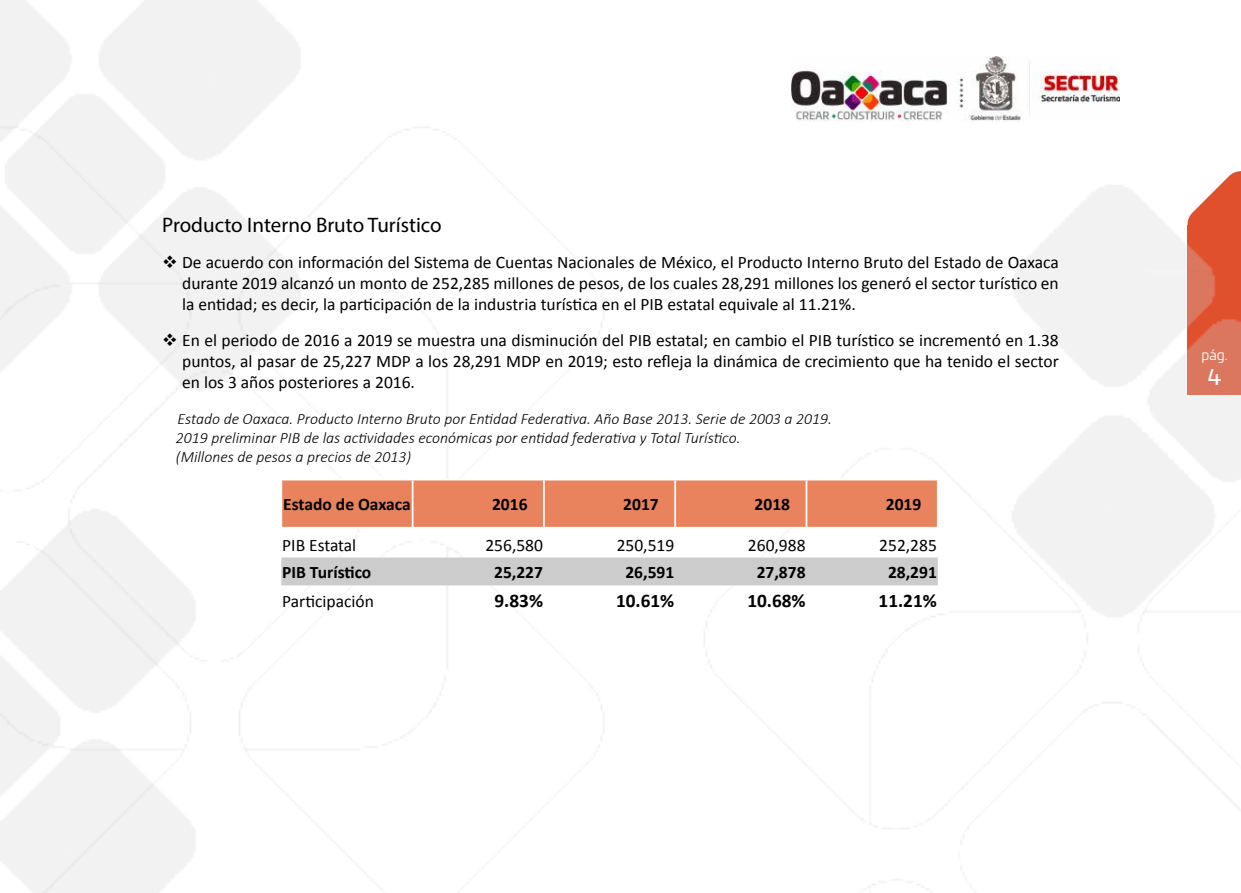
<style>
.page{position:relative;width:1241px;height:893px;background:#fff}
.page>*{position:absolute;margin:0;border:0;box-sizing:border-box;transform-origin:0 0}
.t1{font:21px "Myriad Pro";color:#000}
.t2{font:21px "Univia Pro";color:#fff}
.t3{font:700 19.25px "Calibri";color:#000}
.t4{font:17.5px/21px "Calibri";color:#000;text-align:justify}
.t5{font:700 17.5px "Calibri";color:#000}
.t6{font:italic 300 15.75px/18.9px "Calibri";color:#000}
.t7{font:14px "Univia Pro";color:#fff}
</style>
<div class="page">
<img style="left:0;top:0;width:1239px;height:893px">
<img style="left:791px;top:57px;width:328px;height:64px">
<div style="left:282px;top:480px;width:654px;height:47px;background:#e8835e"></div>
<div style="left:281px;top:557px;width:656px;height:28px;background:#ccc"></div>
<hr style="left:280px;top:479px;width:132px;height:1px;background:#fff">
<hr style="left:280px;top:480px;width:2px;height:47px;background:#fff">
<hr style="left:412px;top:479px;width:132px;height:1px;background:#fff">
<hr style="left:411px;top:480px;width:2px;height:47px;background:#fff">
<hr style="left:544px;top:479px;width:131px;height:1px;background:#fff">
<hr style="left:543px;top:480px;width:1px;height:47px;background:#fff">
<hr style="left:675px;top:479px;width:131px;height:1px;background:#fff">
<hr style="left:674px;top:480px;width:2px;height:47px;background:#fff">
<hr style="left:806px;top:479px;width:132px;height:1px;background:#fff">
<hr style="left:805px;top:480px;width:2px;height:47px;background:#fff">
<hr style="left:936px;top:480px;width:2px;height:47px;background:#fff">
<hr style="left:280px;top:527px;width:132px;height:2px;background:#fff">
<hr style="left:412px;top:527px;width:132px;height:2px;background:#fff">
<hr style="left:544px;top:527px;width:131px;height:2px;background:#fff">
<hr style="left:675px;top:527px;width:131px;height:2px;background:#fff">
<hr style="left:806px;top:527px;width:132px;height:2px;background:#fff">
<svg style="left:178px;top:268px;width:17px;height:1px"></svg>
<svg style="left:178px;top:346px;width:17px;height:1px"></svg>
<p class="t1" style="left:162px;top:212px;width:281px">Producto Interno Bruto Turístico</p>
<p class="t4" style="left:182px;top:252px;width:878px;text-indent:-20px">❖ De acuerdo con información del Sistema de Cuentas Nacionales de México, el Producto Interno Bruto del Estado de Oaxaca durante 2019 alcanzó un monto de 252,285 millones de pesos, de los cuales 28,291 millones los generó el sector turístico en la entidad; es decir, la participación de la industria turística en el PIB estatal equivale al 11.21%.</p>
<p class="t4" style="left:182px;top:330px;width:878px;text-indent:-20px">❖ En el periodo de 2016 a 2019 se muestra una disminución del PIB estatal; en cambio el PIB turístico se incrementó en 1.38 puntos, al pasar de 25,227 MDP a los 28,291 MDP en 2019; esto refleja la dinámica de crecimiento que ha tenido el sector en los 3 años posteriores a 2016.</p>
<p class="t6" style="left:176px;top:409px;width:657px">Estado de Oaxaca. Producto Interno Bruto por Entidad Federativa. Año Base 2013. Serie de 2003 a 2019.<br>2019 preliminar PIB de las actividades económicas por entidad federativa y Total Turístico.<br>(Millones de pesos a precios de 2013)</p>
<p class="t5" style="left:283px;top:493px;width:129px">Estado de Oaxaca</p>
<p class="t5" style="left:492px;top:493px;width:37px">2016</p>
<p class="t5" style="left:623px;top:493px;width:37px">2017</p>
<p class="t5" style="left:754px;top:493px;width:37px">2018</p>
<p class="t5" style="left:885px;top:493px;width:37px">2019</p>
<p class="t4" style="left:282px;top:534px;width:76px">PIB Estatal</p>
<p class="t4" style="left:485px;top:534px;width:59px">256,580</p>
<p class="t4" style="left:616px;top:534px;width:59px">250,519</p>
<p class="t4" style="left:747px;top:534px;width:59px">260,988</p>
<p class="t4" style="left:879px;top:534px;width:59px">252,285</p>
<p class="t5" style="left:282px;top:561px;width:91px">PIB Turístico</p>
<p class="t5" style="left:494px;top:561px;width:50px">25,227</p>
<p class="t5" style="left:625px;top:561px;width:50px">26,591</p>
<p class="t5" style="left:756px;top:561px;width:50px">27,878</p>
<p class="t5" style="left:887px;top:561px;width:50px">28,291</p>
<p class="t4" style="left:282px;top:591px;width:93px">Participación</p>
<p class="t3" style="left:494px;top:589px;width:50px">9.83%</p>
<p class="t3" style="left:616px;top:589px;width:60px">10.61%</p>
<p class="t3" style="left:747px;top:589px;width:60px">10.68%</p>
<p class="t3" style="left:878px;top:589px;width:60px">11.21%</p>
<p class="t7" style="left:1201px;top:345px;width:28px">pág.</p>
<p class="t2" style="left:1207px;top:361px;width:15px">4</p>
</div>
